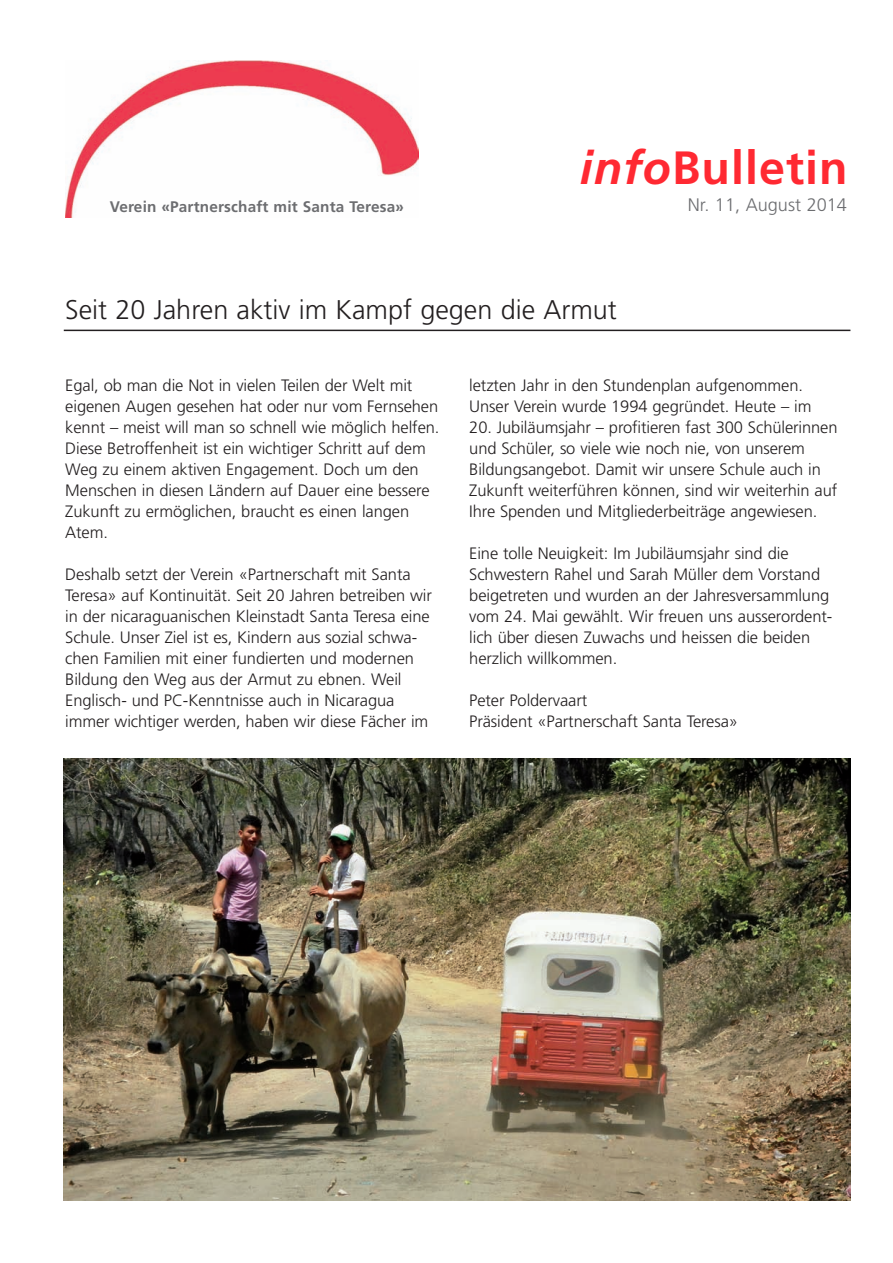
<style>
.page{position:relative;width:893px;height:1263px;background:#fff}
.page>*{position:absolute;margin:0;border:0;box-sizing:border-box;transform-origin:0 0}
.t1{font:700 46.65px "Frutiger";letter-spacing:.02em;color:#ff2932}
.t2{font:300 27px "Frutiger";color:#231f20}
.t3{font:300 18.15px "Frutiger";color:#6c6d70}
.t4{font:300 16.5px/21px "Frutiger";letter-spacing:-.005em;color:#231f20}
.t5{font:700 15.3px "Frutiger";letter-spacing:.01em;color:#6c6d70}
.s1{font-style:italic}
</style>
<div class="page">
<img style="left:66px;top:61px;width:353px;height:156px">
<img style="left:64px;top:759px;width:786px;height:441px">
<hr style="left:64px;top:330px;width:786px;height:1px;background:#231f20">
<p class="t5" style="left:110px;top:201px;width:296px">Verein «Partnerschaft mit Santa Teresa»</p>
<h1 class="t1" style="left:580px;top:149px;width:269px"><span class="s1">info</span>Bulletin</h1>
<p class="t3" style="left:688px;top:198px;width:161px">Nr. 11, August 2014</p>
<h2 class="t2" style="left:65px;top:299px;width:553px">Seit 20 Jahren aktiv im Kampf gegen die Armut</h2>
<p class="t4" style="left:65px;top:376px;width:376px">Egal, ob man die Not in vielen Teilen der Welt mit eigenen Augen gesehen hat oder nur vom Fernsehen kennt – meist will man so schnell wie möglich helfen.<br>Diese Betroffenheit ist ein wichtiger Schritt auf dem Weg zu einem aktiven Engagement. Doch um den Menschen in diesen Ländern auf Dauer eine bessere Zukunft zu ermöglichen, braucht es einen langen Atem.</p>
<p class="t4" style="left:65px;top:565px;width:368px">Deshalb setzt der Verein «Partnerschaft mit Santa Teresa» auf Kontinuität. Seit 20 Jahren betreiben wir in der nicaraguanischen Kleinstadt Santa Teresa eine Schule. Unser Ziel ist es, Kindern aus sozial schwa&shy;chen Familien mit einer fundierten und modernen Bildung den Weg aus der Armut zu ebnen. Weil Englisch- und PC-Kenntnisse auch in Nicaragua immer wichtiger werden, haben wir diese Fächer im</p>
<p class="t4" style="left:469px;top:376px;width:344px">letzten Jahr in den Stundenplan aufgenommen.<br>Unser Verein wurde 1994 gegründet. Heute – im</p>
<p class="t4" style="left:469px;top:418px;width:370px">20. Jubiläumsjahr – profitieren fast 300 Schülerinnen und Schüler, so viele wie noch nie, von unserem Bildungsangebot. Damit wir unsere Schule auch in Zukunft weiterführen können, sind wir weiterhin auf Ihre Spenden und Mitgliederbeiträge angewiesen.</p>
<p class="t4" style="left:469px;top:544px;width:365px">Eine tolle Neuigkeit: Im Jubiläumsjahr sind die Schwestern Rahel und Sarah Müller dem Vorstand beigetreten und wurden an der Jahresversammlung vom 24. Mai gewählt. Wir freuen uns ausserordent&shy;lich über diesen Zuwachs und heissen die beiden herzlich willkommen.</p>
<p class="t4" style="left:469px;top:691px;width:270px">Peter Poldervaart<br>Präsident «Partnerschaft Santa Teresa»</p>
</div>
